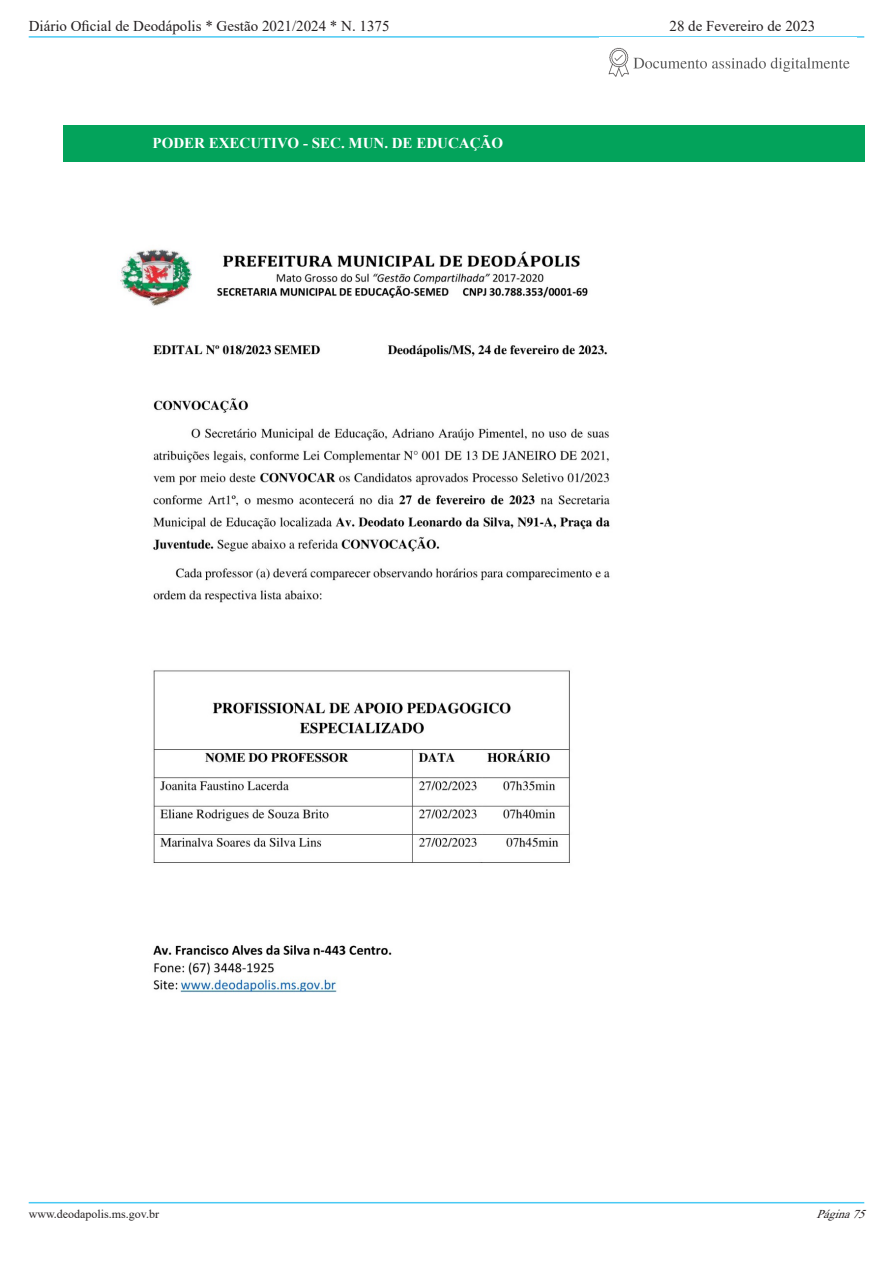
<style>
.page{position:relative;width:893px;height:1263px;background:#fff}
.page>*{position:absolute;margin:0;border:0;box-sizing:border-box;transform-origin:0 0}
.t1{font:15px "Times New Roman";color:#231f20}
.t2{font:700 15px "Times New Roman";color:#fff}
.t3{font:12px "Times New Roman";color:#231f20}
.t4{font:italic 12px "Times New Roman";color:#231f20}
</style>
<div class="page">
<hr style="left:29px;top:36px;width:835px;height:2px;background:#49c9f4">
<hr style="left:29px;top:1202px;width:835px;height:1px;background:#49c9f4">
<img style="left:608px;top:47px;width:242px;height:30px">
<div style="left:63px;top:125px;width:801px;height:37px;background:#03a35b"></div>
<img style="left:120px;top:249px;width:490px;height:744px">
<p class="t1" style="left:29px;top:16px;width:362px">Diário Oficial de Deodápolis * Gestão 2021/2024 * N. 1375</p>
<p class="t2" style="left:153px;top:133px;width:352px">PODER EXECUTIVO - SEC. MUN. DE EDUCAÇÃO</p>
<p class="t1" style="left:669px;top:16px;width:147px">28 de Fevereiro de 2023</p>
<p class="t3" style="left:29px;top:1206px;width:132px">www.deodapolis.ms.gov.br</p>
<p class="t4" style="left:817px;top:1206px;width:55px">Página75</p>
</div>
